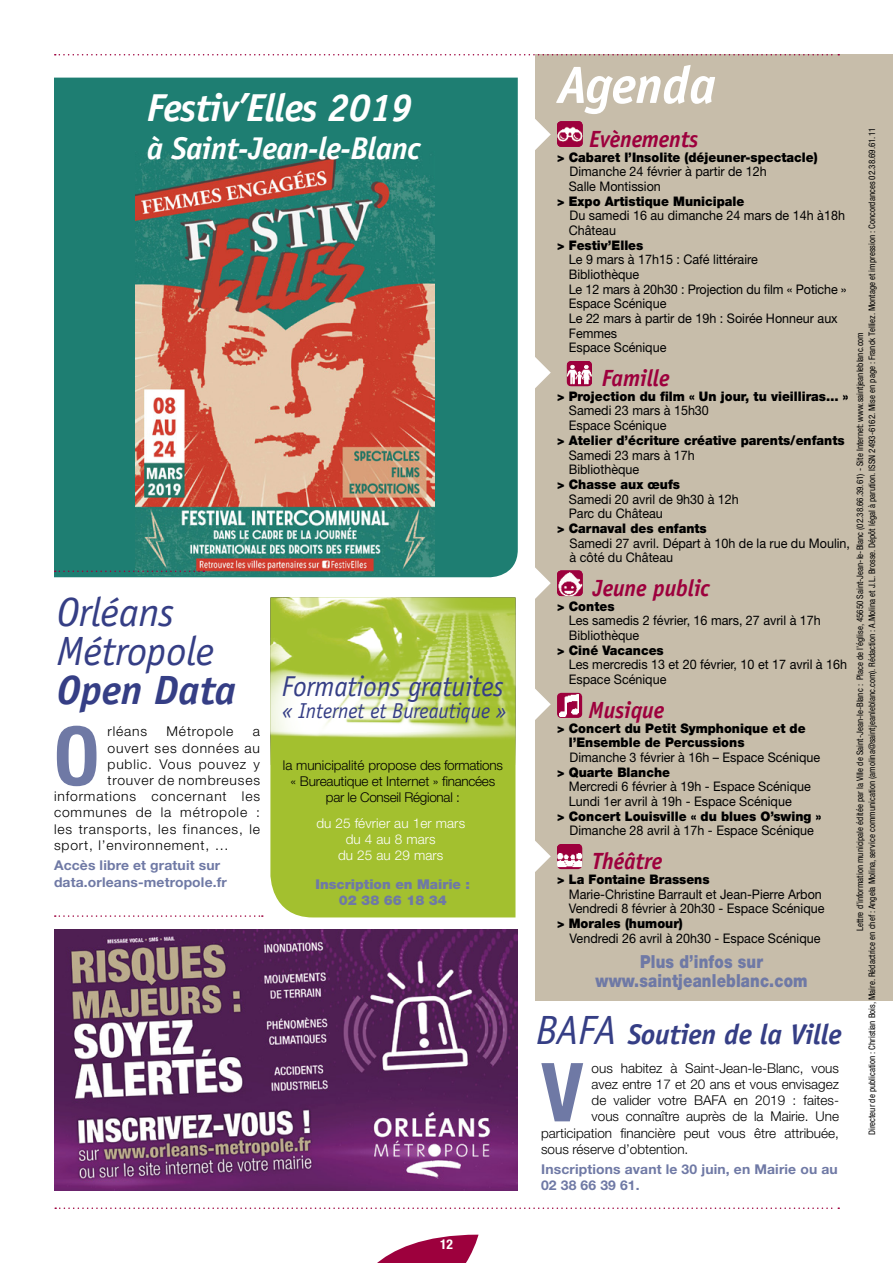
<style>
.page{position:relative;width:893px;height:1263px;background:#fff}
.page>*{position:absolute;margin:0;border:0;box-sizing:border-box;transform-origin:0 0}
.t1{font:700 condensed 81.6px "Helvetica Neue LT Std";color:#6f79a5}
.t2{font:italic 700 52.65px "Officina Sans Std";letter-spacing:-.01em;color:#fff}
.t3{font:italic 40.95px/38.7px "Officina Sans Std";letter-spacing:-.01em;color:#353e85}
.t4{font:italic 700 40.95px "Officina Sans Std";letter-spacing:-.01em;color:#353e85}
.t5{font:italic 700 39px "Officina Sans Std";letter-spacing:-.02em;color:#fff}
.t6{font:italic 700 31.5px "Officina Sans Std";letter-spacing:-.02em;color:#fff}
.t7{font:italic 28.8px "Officina Sans Std";letter-spacing:-.005em;color:#353e85;scale:.96 1}
.t8{font:italic 700 28.5px "Officina Sans Std";letter-spacing:-.01em;color:#353e85}
.t9{font:italic 700 23.55px "Officina Sans Std";letter-spacing:-.005em;color:#9d003d;scale:.96 1}
.t10{font:italic 21.6px "Officina Sans Std";letter-spacing:-.005em;color:#353e85;scale:.96 1}
.t11{font:900 18px/19.5px "Helvetica Neue LT Std";letter-spacing:.01em;color:#6f79a5;text-align:center;scale:.83 1}
.t12{font:300 13.5px "Helvetica Neue LT Std";color:#000}
.t13{font:300 13.5px "Helvetica Neue LT Std";letter-spacing:.06em;color:#000}
.t14{font:700 13.5px/16.2px "Helvetica Neue LT Std";letter-spacing:.01em;color:#6f79a5}
.t15{font:300 13.5px/16.2px "Helvetica Neue LT Std";letter-spacing:-.02em;color:#000;text-align:center}
.t16{font:300 13.5px/16.2px "Helvetica Neue LT Std";letter-spacing:.01em;color:#fff;text-align:center}
.t17{font:900 13.5px/16.2px "Helvetica Neue LT Std";color:#6f79a5;text-align:center}
.t18{font:700 condensed 13.5px "Helvetica Neue LT Std";color:#fff}
.t19{font:13.2px/14.7px "Helvetica Neue LT Std";color:#000;scale:.95 1}
.t20{font:900 13.2px/14.7px "Helvetica Neue LT Std";color:#000;scale:.95 1}
.t21{font:condensed 9px/11.7px "Helvetica Neue LT Std";color:#000;text-align:center}
.s1{font-weight:400;font-size:40.95px}
</style>
<div class="page">
<svg style="left:377px;top:1234px;width:101px;height:29px"></svg>
<div style="left:54px;top:78px;width:464px;height:499px;background:#1e7e72"></div>
<img style="left:135px;top:151px;width:300px;height:424px">
<div style="left:536px;top:54px;width:357px;height:946px;background:#c7bdaa"></div>
<img style="left:557px;top:121px;width:26px;height:26px">
<img style="left:567px;top:361px;width:25px;height:25px">
<img style="left:557px;top:570px;width:26px;height:26px">
<svg style="left:557px;top:693px;width:25px;height:25px"></svg>
<img style="left:560px;top:695px;width:18px;height:21px">
<svg style="left:557px;top:844px;width:25px;height:25px"></svg>
<img style="left:557px;top:844px;width:25px;height:23px">
<svg style="left:535px;top:118px;width:16px;height:33px"></svg>
<svg style="left:535px;top:356px;width:16px;height:33px"></svg>
<svg style="left:535px;top:567px;width:16px;height:33px"></svg>
<svg style="left:535px;top:688px;width:16px;height:33px"></svg>
<svg style="left:535px;top:840px;width:16px;height:33px"></svg>
<svg style="left:55px;top:54px;width:784px;height:2px"></svg>
<svg style="left:55px;top:570px;width:149px;height:2px"></svg>
<svg style="left:55px;top:915px;width:208px;height:2px"></svg>
<svg style="left:55px;top:1207px;width:784px;height:2px"></svg>
<div style="left:270px;top:765px;width:245px;height:152px;background:#a3c02f"></div>
<img style="left:270px;top:597px;width:245px;height:168px">
<img style="left:54px;top:929px;width:464px;height:261px">
<h3 class="t5" style="left:147px;top:85px;width:268px">Festiv’Elles 2019</h3>
<h3 class="t6" style="left:147px;top:129px;width:275px">à Saint-Jean-le-Blanc</h3>
<h3 class="t3" style="left:57px;top:593px;width:159px">Orléans<br>Métropole</h3>
<h3 class="t4" style="left:57px;top:665px;width:181px">Open Data</h3>
<h1 class="t1" style="left:54px;top:707px;width:47px">O</h1>
<p class="t12" style="left:108px;top:723px;width:41px">rléans</p>
<p class="t13" style="left:167px;top:723px;width:68px">Métropole</p>
<p class="t12" style="left:253px;top:723px;width:9px">a</p>
<p class="t13" style="left:108px;top:740px;width:154px">ouvert ses données au</p>
<p class="t13" style="left:108px;top:756px;width:154px">public. Vous pouvez y</p>
<p class="t13" style="left:108px;top:772px;width:154px">trouver de nombreuses</p>
<p class="t13" style="left:54px;top:788px;width:208px">informations concernant les</p>
<p class="t13" style="left:54px;top:804px;width:208px">communes de la métropole :</p>
<p class="t13" style="left:54px;top:821px;width:208px">les transports, les finances, le</p>
<p class="t13" style="left:54px;top:837px;width:176px">sport, l’environnement, …</p>
<p class="t14" style="left:54px;top:857px;width:174px">Accès libre et gratuit sur data.orleans-metropole.fr</p>
<h3 class="t7" style="left:282px;top:670px;width:233px">Formations gratuites</h3>
<h3 class="t10" style="left:282px;top:698px;width:236px">« Internet et Bureautique »</h3>
<p class="t15" style="left:283px;top:756px;width:222px">la municipalité propose des formations « Bureautique et Internet » financées par le Conseil Régional :</p>
<p class="t16" style="left:316px;top:815px;width:150px">du 25 février au 1er mars du 4 au 8 mars<br>du 25 au 29 mars</p>
<p class="t17" style="left:316px;top:876px;width:156px">Inscription en Mairie :<br>02 38 66 18 34</p>
<p class="t18" style="left:440px;top:1236px;width:14px">12</p>
<h2 class="t2" style="left:557px;top:53px;width:161px">Agenda</h2>
<p class="t21" style="left:854px;top:1135px;width:1009px;rotate:-90deg">Lettre d’information municipale éditée par la Ville de Saint-Jean-le-Blanc : Place de l’église, 45650 Saint-Jean-le-Blanc (02.38.66.39.61) - Site Internet: www.saintjeanleblanc.com<br>Directeur de publication : Christian Bois, Maire. Rédactrice en chef : Angela Molina, service communication (amolina@saintjeanleblanc.com). Rédaction : A.Molina et J.L. Brosse. Dépôt légal à parution. ISSN 2493-6162. Mise en page : Franck Telliez. Montage et impression : Concordances 02.38.69.61.11</p>
<h3 class="t9" style="left:589px;top:125px;width:115px">Evènements</h3>
<p class="t20" style="left:557px;top:149px;width:276px">&gt; Cabaret l’Insolite (déjeuner-spectacle)</p>
<p class="t19" style="left:569px;top:164px;width:210px">Dimanche 24 février à partir de 12h<br>Salle Montission</p>
<p class="t20" style="left:557px;top:193px;width:199px">&gt; Expo Artistique Municipale</p>
<p class="t19" style="left:569px;top:208px;width:292px">Du samedi 16 au dimanche 24 mars de 14h à18h<br>Château</p>
<p class="t20" style="left:557px;top:237px;width:92px">&gt; Festiv’Elles</p>
<p class="t19" style="left:569px;top:252px;width:294px">Le 9 mars à 17h15 : Café littéraire<br>Bibliothèque<br>Le 12 mars à 20h30 : Projection du film « Potiche »<br>Espace Scénique<br>Le 22 mars à partir de 19h : Soirée Honneur aux<br>Femmes<br>Espace Scénique</p>
<h3 class="t9" style="left:602px;top:364px;width:72px">Famille</h3>
<p class="t20" style="left:557px;top:389px;width:308px">&gt; Projection du film « Un jour, tu vieilliras… »</p>
<p class="t19" style="left:569px;top:403px;width:149px">Samedi 23 mars à 15h30<br>Espace Scénique</p>
<p class="t20" style="left:557px;top:433px;width:304px">&gt; Atelier d’écriture créative parents/enfants</p>
<p class="t19" style="left:569px;top:447px;width:134px">Samedi 23 mars à 17h<br>Bibliothèque</p>
<p class="t20" style="left:557px;top:477px;width:131px">&gt; Chasse aux œufs</p>
<p class="t19" style="left:569px;top:491px;width:181px">Samedi 20 avril de 9h30 à 12h<br>Parc du Château</p>
<p class="t20" style="left:557px;top:521px;width:159px">&gt; Carnaval des enfants</p>
<p class="t19" style="left:570px;top:535px;width:297px">Samedi 27 avril. Départ à 10h de la rue du Moulin, à côté du Château</p>
<h3 class="t9" style="left:592px;top:574px;width:124px">Jeune public</h3>
<p class="t20" style="left:557px;top:599px;width:62px">&gt; Contes</p>
<p class="t19" style="left:569px;top:613px;width:267px">Les samedis 2 février, 16 mars, 27 avril à 17h<br>Bibliothèque</p>
<p class="t20" style="left:557px;top:643px;width:114px">&gt; Ciné Vacances</p>
<p class="t19" style="left:569px;top:657px;width:294px">Les mercredis 13 et 20 février, 10 et 17 avril à 16h<br>Espace Scénique</p>
<h3 class="t9" style="left:588px;top:696px;width:80px">Musique</h3>
<p class="t20" style="left:569px;top:720px;width:251px;text-indent:-12px">&gt; Concert du Petit Symphonique et de l’Ensemble de Percussions</p>
<p class="t19" style="left:570px;top:750px;width:265px">Dimanche 3 février à 16h – Espace Scénique</p>
<p class="t20" style="left:557px;top:764px;width:121px">&gt; Quarte Blanche</p>
<p class="t19" style="left:569px;top:779px;width:256px">Mercredi 6 février à 19h - Espace Scénique<br>Lundi 1er avril à 19h - Espace Scénique</p>
<p class="t20" style="left:557px;top:808px;width:280px">&gt; Concert Louisville « du blues O’swing »</p>
<p class="t19" style="left:570px;top:823px;width:259px">Dimanche 28 avril à 17h - Espace Scénique</p>
<h3 class="t9" style="left:592px;top:847px;width:75px">Théâtre</h3>
<p class="t20" style="left:557px;top:872px;width:162px">&gt; La Fontaine Brassens</p>
<p class="t19" style="left:569px;top:886px;width:271px">Marie-Christine Barrault et Jean-Pierre Arbon<br>Vendredi 8 février à 20h30 - Espace Scénique</p>
<p class="t20" style="left:557px;top:916px;width:134px">&gt; Morales (humour)</p>
<p class="t19" style="left:570px;top:930px;width:266px">Vendredi 26 avril à 20h30 - Espace Scénique</p>
<h3 class="t11" style="left:596px;top:951px;width:257px">Plus d’infos sur www.saintjeanleblanc.com</h3>
<h3 class="t8" style="left:536px;top:1017px;width:307px"><span class="s1">BAFA</span> Soutien de la Ville</h3>
<h1 class="t1" style="left:541px;top:1043px;width:44px">V</h1>
<p class="t12" style="left:592px;top:1060px;width:249px">ous habitez à Saint-Jean-le-Blanc, vous</p>
<p class="t12" style="left:592px;top:1076px;width:249px">avez entre 17 et 20 ans et vous envisagez</p>
<p class="t12" style="left:592px;top:1092px;width:249px">de valider votre BAFA en 2019 : faites-</p>
<p class="t12" style="left:592px;top:1108px;width:249px">vous connaître auprès de la Mairie. Une</p>
<p class="t12" style="left:541px;top:1124px;width:299px">participation financière peut vous être attribuée,</p>
<p class="t12" style="left:541px;top:1141px;width:149px">sous réserve d’obtention.</p>
<p class="t14" style="left:541px;top:1161px;width:298px">Inscriptions avant le 30 juin, en Mairie ou au<br>02 38 66 39 61.</p>
</div>
